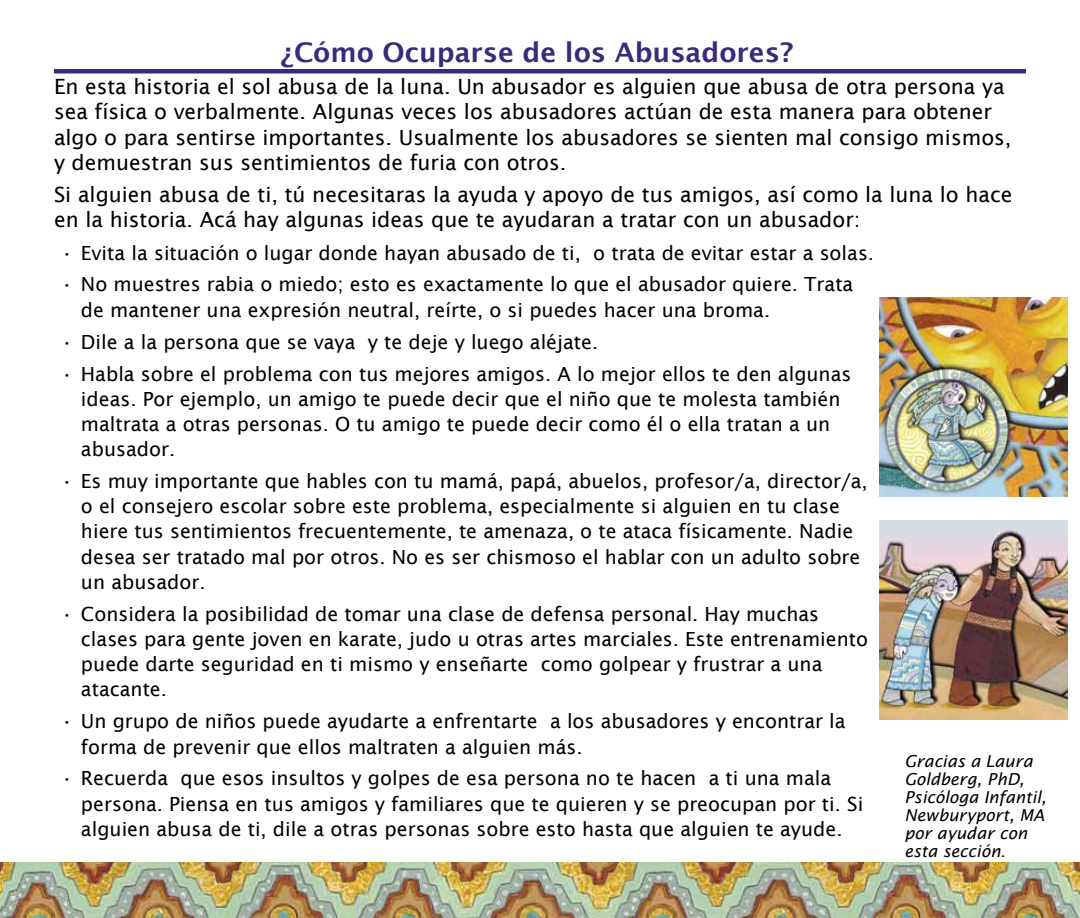
<style>
.page{position:relative;width:1080px;height:918px;background:#fff}
.page>*{position:absolute;margin:0;border:0;box-sizing:border-box;transform-origin:0 0}
.t1{font:600 27px "Lucida Sans";color:#3b297d}
.t2{font:21px/25.2px "Lucida Sans";color:#000}
.t3{font:19.5px/25.2px "Lucida Sans";color:#000}
.t4{font:italic 16.5px/18px "Lucida Sans";color:#000}
</style>
<div class="page">
<img style="left:3px;top:862px;width:1077px;height:56px">
<img style="left:879px;top:297px;width:189px;height:200px">
<img style="left:879px;top:520px;width:189px;height:200px">
<img style="left:0;top:862px;width:3px;height:56px">
<div style="left:54px;top:69px;width:972px;height:5px;background:#3b297d"></div>
<h1 class="t1" style="left:281px;top:37px;width:514px">¿Cómo Ocuparse de los Abusadores?</h1>
<p class="t2" style="left:54px;top:74px;width:959px">En esta historia el sol abusa de la luna. Un abusador es alguien que abusa de otra persona ya sea física o verbalmente. Algunas veces los abusadores actúan de esta manera para obtener algo o para sentirse importantes. Usualmente los abusadores se sienten mal consigo mismos, y demuestran sus sentimientos de furia con otros.</p>
<p class="t2" style="left:54px;top:182px;width:960px">Si alguien abusa de ti, tú necesitaras la ayuda y apoyo de tus amigos, así como la luna lo hace en la historia. Acá hay algunas ideas que te ayudaran a tratar con un abusador:</p>
<p class="t3" style="left:61px;top:240px;width:815px">• Evita la situación o lugar donde hayan abusado de ti, o trata de evitar estar a solas.</p>
<p class="t3" style="left:81px;top:272px;width:774px;text-indent:-20px">• No muestres rabia o miedo; esto es exactamente lo que el abusador quiere. Trata de mantener una expresión neutral, reírte, o si puedes hacer una broma.</p>
<p class="t3" style="left:61px;top:329px;width:539px">• Dile a la persona que se vaya y te deje y luego aléjate.</p>
<p class="t3" style="left:81px;top:361px;width:772px;text-indent:-20px">• Habla sobre el problema con tus mejores amigos. A lo mejor ellos te den algunas ideas. Por ejemplo, un amigo te puede decir que el niño que te molesta también maltrata a otras personas. O tu amigo te puede decir como él o ella tratan a un abusador.</p>
<p class="t3" style="left:81px;top:468px;width:788px;text-indent:-20px">• Es muy importante que hables con tu mamá, papá, abuelos, profesor/a, director/a, o el consejero escolar sobre este problema, especialmente si alguien en tu clase hiere tus sentimientos frecuentemente, te amenaza, o te ataca físicamente. Nadie desea ser tratado mal por otros. No es ser chismoso el hablar con un adulto sobre un abusador.</p>
<p class="t3" style="left:81px;top:601px;width:789px;text-indent:-20px">• Considera la posibilidad de tomar una clase de defensa personal. Hay muchas clases para gente joven en karate, judo u otras artes marciales. Este entrenamiento puede darte seguridad en ti mismo y enseñarte como golpear y frustrar a una atacante.</p>
<p class="t3" style="left:81px;top:709px;width:766px;text-indent:-20px">• Un grupo de niños puede ayudarte a enfrentarte a los abusadores y encontrar la forma de prevenir que ellos maltraten a alguien más.</p>
<p class="t3" style="left:81px;top:766px;width:784px;text-indent:-20px">• Recuerda que esos insultos y golpes de esa persona no te hacen a ti una mala persona. Piensa en tus amigos y familiares que te quieren y se preocupan por ti. Si alguien abusa de ti, dile a otras personas sobre esto hasta que alguien te ayude.</p>
<p class="t4" style="left:904px;top:752px;width:144px">Gracias a Laura<br>Goldberg, PhD,<br>Psicóloga Infantil,<br>Newburyport, MA por ayudar con esta sección.</p>
</div>
